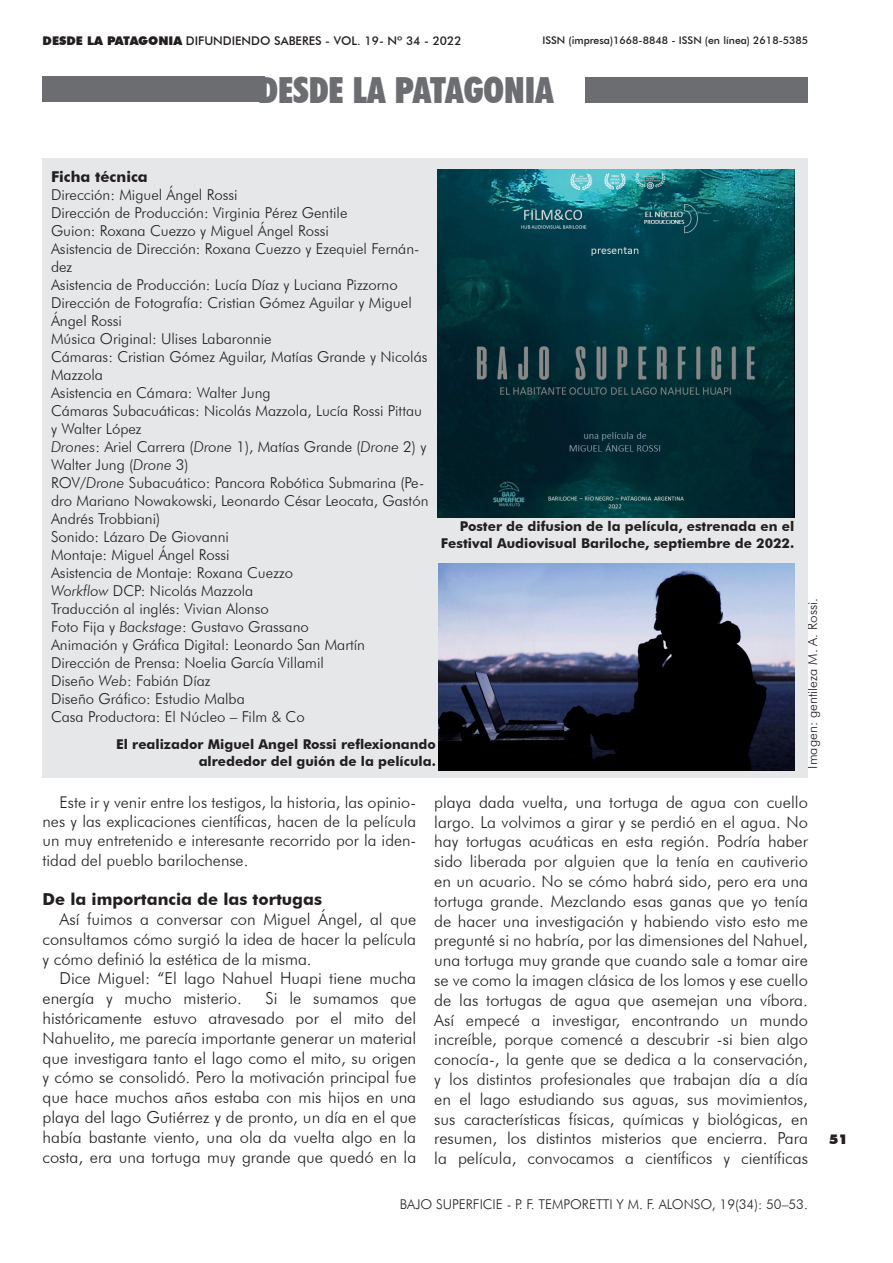
<style>
.page{position:relative;width:893px;height:1263px;background:#fff}
.page>*{position:absolute;margin:0;border:0;box-sizing:border-box;transform-origin:0 0}
.t1{font:900 condensed 36px "Futura BT";color:#6c6d70}
.Predeterminado{font:300 16.5px/19.8px "Futura BT";color:#231f20;text-align:justify}
.Predeterminado-2{font:700 16.5px "Futura BT";color:#231f20}
.t2{font:300 16.2px/19.5px "Futura BT";color:#231f20;text-align:justify}
.t3{font:300 15px/18px "Futura BT";color:#231f20}
.Predeterminado-3{font:700 15px "Futura BT";color:#231f20}
.t4{font:700 13.5px/16.5px "Futura BT";color:#231f20;text-align:right}
.t5{font:300 13.5px "Futura BT";color:#222}
.t6{font:300 13.5px "Futura BT";color:#231f20}
.t7{font:900 13.5px "Futura BT";color:#231f20}
.t8{font:500 12px "Futura BT";color:#231f20}
.t9{font:500 10.5px "Futura BT";color:#231f20}
.s1{font-weight:900}
.s2{font-style:italic}
.s3{color:#231f20}
</style>
<div class="page">
<div style="left:43px;top:77px;width:222px;height:25px;background:#6c6d70"></div>
<div style="left:586px;top:78px;width:222px;height:25px;background:#6c6d70"></div>
<div style="left:43px;top:158px;width:765px;height:620px;background:#e6e7e9"></div>
<img style="left:438px;top:169px;width:356px;height:348px">
<img style="left:438px;top:563px;width:356px;height:207px">
<p class="t8" style="left:43px;top:33px;width:421px"><span class="s1">DESDE LA PATAGONIA</span> DIFUNDIENDO SABERES - VOL. 19- Nº 34 - 2022</p>
<p class="t9" style="left:542px;top:34px;width:267px">ISSN (impresa)1668-8848 - ISSN (en línea) 2618-5385</p>
<p class="t1" style="left:258px;top:68px;width:297px">DESDE LA PATAGONIA</p>
<p class="Predeterminado-3" style="left:51px;top:167px;width:98px">Ficha técnica</p>
<p class="t3" style="left:51px;top:185px;width:188px">Dirección: Miguel Ángel Rossi</p>
<p class="t3" style="left:51px;top:203px;width:298px">Dirección de Producción: Virginia Pérez Gentile</p>
<p class="t3" style="left:51px;top:221px;width:279px">Guion: Roxana Cuezzo y Miguel Ángel Rossi</p>
<p class="t3" style="left:51px;top:239px;width:370px">Asistencia de Dirección: Roxana Cuezzo y Ezequiel Fernán&shy;dez</p>
<p class="t3" style="left:51px;top:275px;width:348px">Asistencia de Producción: Lucía Díaz y Luciana Pizzorno</p>
<p class="t3" style="left:51px;top:293px;width:362px">Dirección de Fotografía: Cristian Gómez Aguilar y Miguel<br>Ángel Rossi</p>
<p class="t3" style="left:51px;top:329px;width:222px">Música Original: Ulises Labaronnie</p>
<p class="t3" style="left:51px;top:347px;width:378px">Cámaras: Cristian Gómez Aguilar, Matías Grande y Nicolás<br>Mazzola</p>
<p class="t3" style="left:51px;top:383px;width:221px">Asistencia en Cámara: Walter Jung</p>
<p class="t3" style="left:51px;top:401px;width:373px">Cámaras Subacuáticas: Nicolás Mazzola, Lucía Rossi Pittau</p>
<p class="t3" style="left:51px;top:419px;width:92px">y Walter López</p>
<p class="t3" style="left:51px;top:437px;width:377px"><span class="s2">Drones</span>: Ariel Carrera (<span class="s2">Drone</span> 1), Matías Grande (<span class="s2">Drone</span> 2) y<br>Walter Jung (<span class="s2">Drone</span> 3)</p>
<p class="t3" style="left:51px;top:473px;width:379px">ROV/<span class="s2">Drone</span> Subacuático: Pancora Robótica Submarina (Pe&shy;dro Mariano Nowakowski, Leonardo César Leocata, Gastón<br>Andrés Trobbiani)</p>
<p class="t3" style="left:51px;top:527px;width:180px">Sonido: Lázaro De Giovanni</p>
<p class="t3" style="left:51px;top:545px;width:180px">Montaje: Miguel Ángel Rossi</p>
<p class="t3" style="left:51px;top:563px;width:244px">Asistencia de Montaje: Roxana Cuezzo</p>
<p class="t3" style="left:51px;top:581px;width:204px"><span class="s2">Workflow</span> DCP: Nicolás Mazzola</p>
<p class="t3" style="left:51px;top:599px;width:219px">Traducción al inglés: Vivian Alonso</p>
<p class="t3" style="left:51px;top:617px;width:259px">Foto Fija y <span class="s2">Backstage</span>: Gustavo Grassano</p>
<p class="t3" style="left:51px;top:635px;width:316px">Animación y Gráfica Digital: Leonardo San Martín</p>
<p class="t3" style="left:51px;top:653px;width:275px">Dirección de Prensa: Noelia García Villamil</p>
<p class="t3" style="left:51px;top:671px;width:161px">Diseño <span class="s2">Web</span>: Fabián Díaz</p>
<p class="t3" style="left:51px;top:689px;width:195px">Diseño Gráfico: Estudio Malba</p>
<p class="t3" style="left:51px;top:707px;width:255px">Casa Productora: El Núcleo – Film &amp; Co</p>
<p class="t4" style="left:116px;top:736px;width:321px">El realizador Miguel Angel Rossi reflexionando</p>
<p class="t4" style="left:199px;top:752px;width:239px">alrededor del guión de la película.</p>
<p class="t4" style="left:441px;top:518px;width:355px">Poster de difusion de la película, estrenada en el<br>Festival Audiovisual Bariloche, septiembre de 2022.</p>
<p class="t6" style="left:804px;top:769px;width:172px;rotate:-90deg">Imagen: gentileza M. A. Rossi.</p>
<p class="t2" style="left:43px;top:792px;width:375px;text-indent:17px">Este ir y venir entre los testigos, la historia, las opinio&shy;nes y las explicaciones científicas, hacen de la película un muy entretenido e interesante recorrido por la iden&shy;tidad del pueblo barilochense.</p>
<p class="Predeterminado-2" style="left:43px;top:889px;width:281px">De la importancia de las tortugas</p>
<p class="Predeterminado" style="left:43px;top:909px;width:375px;text-indent:17px">Así fuimos a conversar con Miguel Ángel, al que consultamos cómo surgió la idea de hacer la película y cómo definió la estética de la misma.</p>
<p class="Predeterminado" style="left:43px;top:968px;width:375px;text-indent:17px">Dice Miguel: “El lago Nahuel Huapi tiene mucha energía y mucho misterio.</p>
<p class="Predeterminado" style="left:43px;top:988px;width:375px;text-indent:223px">Si le sumamos que históricamente estuvo atravesado por el mito del Nahuelito, me parecía importante generar un material que investigara tanto el lago como el mito, su origen y cómo se consolidó. Pero la motivación principal fue que hace muchos años estaba con mis hijos en una playa del lago Gutiérrez y de pronto, un día en el que había bastante viento, una ola da vuelta algo en la costa, era una tortuga muy grande que quedó en la</p>
<p class="Predeterminado" style="left:434px;top:792px;width:375px">playa dada vuelta, una tortuga de agua con cuello largo. La volvimos a girar y se perdió en el agua. No hay tortugas acuáticas en esta región. Podría haber sido liberada por alguien que la tenía en cautiverio en un acuario. No se cómo habrá sido, pero era una tortuga grande. Mezclando esas ganas que yo tenía de hacer una investigación y habiendo visto esto me pregunté si no habría, por las dimensiones del Nahuel, una tortuga muy grande que cuando sale a tomar aire se ve como la imagen clásica de los lomos y ese cuello de las tortugas de agua que asemejan una víbora.<br>Así empecé a investigar, encontrando un mundo increíble, porque comencé a descubrir -si bien algo conocía-, la gente que se dedica a la conservación, y los distintos profesionales que trabajan día a día en el lago estudiando sus aguas, sus movimientos, sus características físicas, químicas y biológicas, en resumen, los distintos misterios que encierra. Para la película, convocamos a científicos y científicas</p>
<p class="t7" style="left:829px;top:1131px;width:20px">51</p>
<p class="t5" style="left:400px;top:1196px;width:410px">BAJO SUPERFICIE - P. F. TEMPORETTI Y M. F. ALONSO, <span class="s3">19(34): 50–53.</span></p>
</div>
